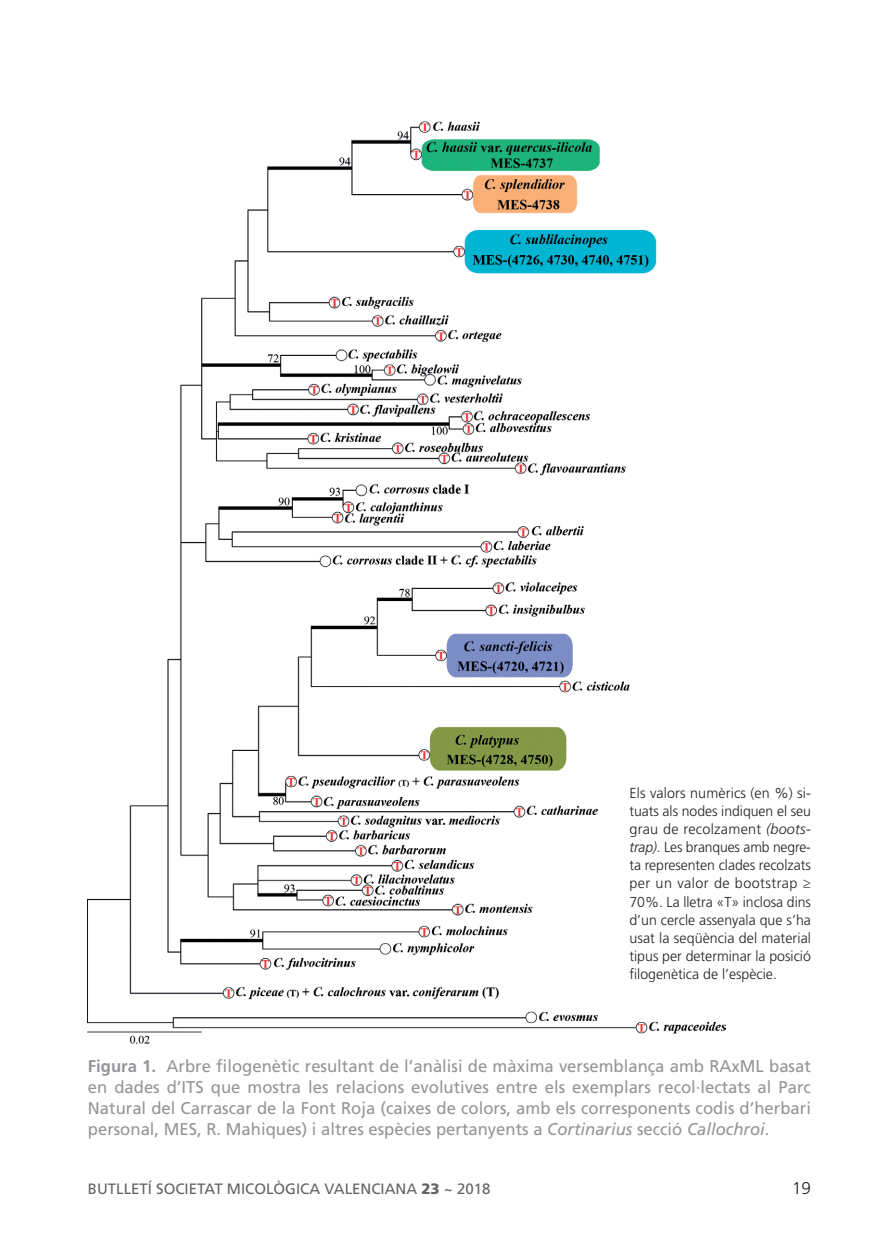
<style>
.page{position:relative;width:879px;height:1248px;background:#fff}
.page>*{position:absolute;margin:0;border:0;box-sizing:border-box;transform-origin:0 0}
.t1{font:17px/21px "Frutiger LT Std";color:#939598;text-align:justify}
.t2{font:300 17px "Frutiger LT Std";color:#231f20}
.t3{font:15px "Frutiger LT Std";color:#636366}
.t4{font:300 14.4px/18px "Frutiger LT Std";color:#231f20;text-align:justify}
.s1{font-style:italic}
.s2{font-weight:700}
.s3{font-weight:900}
</style>
<div class="page">
<img style="left:88px;top:121px;width:637px;height:923px">
<p class="t4" style="left:629px;top:784px;width:183px">Els valors numèrics (en %) si&shy;tuats als nodes indiquen el seu grau de recolzament <span class="s1">(boots&shy;trap)</span>. Les branques amb negre&shy;ta representen clades recolzats per un valor de bootstrap ≥ 70%. La lletra «T» inclosa dins d’un cercle assenyala que s’ha usat la seqüència del material tipus per determinar la posició filogenètica de l’espècie.</p>
<p class="t1" style="left:88px;top:1055px;width:724px"><span class="s2">Figura 1.</span> Arbre filogenètic resultant de l’anàlisi de màxima versemblança amb RAxML basat en dades d’ITS que mostra les relacions evolutives entre els exemplars recol·lectats al Parc Natural del Carrascar de la Font Roja (caixes de colors, amb els corresponents codis d’herbari personal, MES, R. Mahiques) i altres espècies pertanyents a <span class="s1">Cortinarius</span> secció <span class="s1">Callochroi</span>.</p>
<p class="t3" style="left:88px;top:1179px;width:404px">BUTLLETÍ SOCIETAT MICOLÒGICA VALENCIANA <span class="s3">23</span> ~ 2018</p>
<p class="t2" style="left:792px;top:1177px;width:20px">19</p>
</div>
